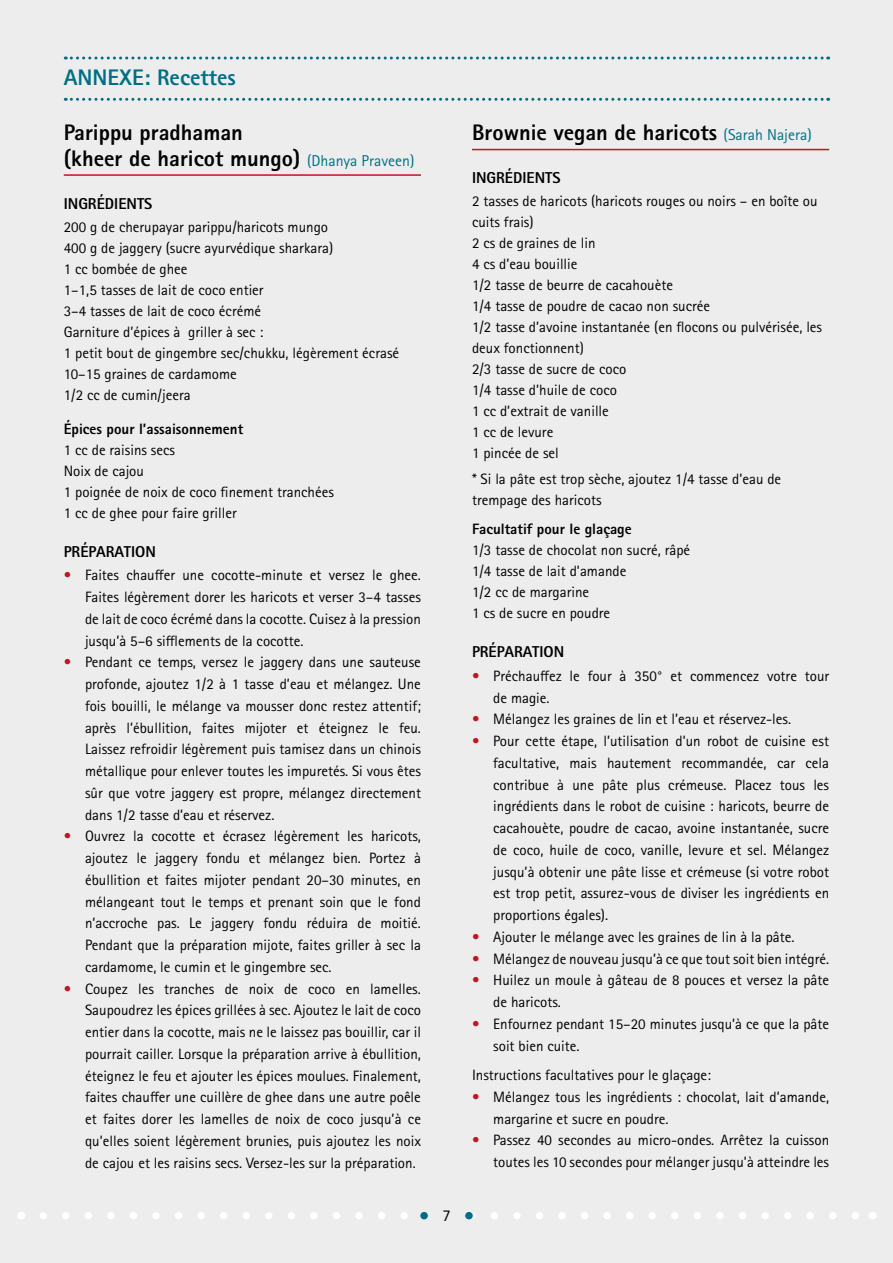
<style>
.page{position:relative;width:893px;height:1263px;background:#ededed}
.page>*{position:absolute;margin:0;border:0;box-sizing:border-box;transform-origin:0 0}
.t1{font:800 22.5px/25.5px "Rotis Sans Serif Std";color:#000}
.t2{font:800 22.5px "Rotis Sans Serif Std";color:#006f85}
.t3{font:16.5px "Rotis Sans Serif Std";color:#000}
.t4{font:800 15.75px "Rotis Sans Serif Std";color:#000}
.t5{font:15px/21.8px "Rotis Sans Serif Std";color:#000}
.t6{font:800 15px "Rotis Sans Serif Std";color:#000}
.s1{font-weight:400;font-size:15.75px;color:#006f85}
.s2{color:#be1622}
</style>
<div class="page">
<svg style="left:43px;top:1212px;width:816px;height:7px"></svg>
<div style="left:419px;top:1204px;width:55px;height:23px;background:#ededed"></div>
<div style="left:420px;top:1212px;width:8px;height:7px;background:#006f85;border-radius:50%"></div>
<div style="left:465px;top:1212px;width:8px;height:7px;background:#006f85;border-radius:50%"></div>
<svg style="left:65px;top:57px;width:764px;height:3px"></svg>
<svg style="left:65px;top:98px;width:764px;height:3px"></svg>
<hr style="left:64px;top:174px;width:357px;height:2px;background:#be1622">
<hr style="left:472px;top:149px;width:357px;height:1px;background:#be1622">
<h1 class="t2" style="left:64px;top:63px;width:174px">ANNEXE: Recettes</h1>
<h1 class="t1" style="left:64px;top:120px;width:352px">Parippu pradhaman<br>(kheer de haricot mungo) <span class="s1">(Dhanya Praveen)</span></h1>
<p class="t4" style="left:64px;top:193px;width:90px">INGRÉDIENTS</p>
<p class="t5" style="left:64px;top:216px;width:337px;line-height:21px">200 g de cherupayar parippu/haricots mungo<br>400 g de jaggery (sucre ayurvédique sharkara)<br>1 cc bombée de ghee<br>1–1,5 tasses de lait de coco entier<br>3–4 tasses de lait de coco écrémé<br>Garniture d’épices à griller à sec :<br>1 petit bout de gingembre sec/chukku, légèrement écrasé 10–15 graines de cardamome<br>1/2 cc de cumin/jeera</p>
<p class="t6" style="left:64px;top:419px;width:181px">Épices pour l’assaisonnement</p>
<p class="t5" style="left:64px;top:439px;width:272px;line-height:21px">1 cc de raisins secs<br>Noix de cajou<br>1 poignée de noix de coco finement tranchées<br>1 cc de ghee pour faire griller</p>
<p class="t4" style="left:64px;top:541px;width:94px">PRÉPARATION</p>
<p class="t5" style="left:85px;top:564px;width:337px;text-align:justify;text-indent:-21px"><span class="s2">•</span> Faites chauffer une cocotte-minute et versez le ghee.<br>Faites légèrement dorer les haricots et verser 3–4 tasses de lait de coco écrémé dans la cocotte. Cuisez à la pression jusqu’à 5–6 sifflements de la cocotte.</p>
<p class="t5" style="left:85px;top:651px;width:337px;text-align:justify;text-indent:-21px"><span class="s2">•</span> Pendant ce temps, versez le jaggery dans une sauteuse profonde, ajoutez 1/2 à 1 tasse d’eau et mélangez. Une fois bouilli, le mélange va mousser donc restez attentif; après l’ébullition, faites mijoter et éteignez le feu.<br>Laissez refroidir légèrement puis tamisez dans un chinois métallique pour enlever toutes les impuretés. Si vous êtes sûr que votre jaggery est propre, mélangez directement dans 1/2 tasse d’eau et réservez.</p>
<p class="t5" style="left:85px;top:825px;width:337px;text-align:justify;text-indent:-21px"><span class="s2">•</span> Ouvrez la cocotte et écrasez légèrement les haricots, ajoutez le jaggery fondu et mélangez bien. Portez à ébullition et faites mijoter pendant 20–30 minutes, en mélangeant tout le temps et prenant soin que le fond n’accroche pas. Le jaggery fondu réduira de moitié.<br>Pendant que la préparation mijote, faites griller à sec la cardamome, le cumin et le gingembre sec.</p>
<p class="t5" style="left:85px;top:978px;width:337px;text-align:justify;text-indent:-21px"><span class="s2">•</span> Coupez les tranches de noix de coco en lamelles.<br>Saupoudrez les épices grillées à sec. Ajoutez le lait de coco entier dans la cocotte, mais ne le laissez pas bouillir, car il pourrait cailler. Lorsque la préparation arrive à ébullition, éteignez le feu et ajouter les épices moulues. Finalement, faites chauffer une cuillère de ghee dans une autre poêle et faites dorer les lamelles de noix de coco jusqu’à ce qu’elles soient légèrement brunies, puis ajoutez les noix de cajou et les raisins secs. Versez-les sur la préparation.</p>
<p class="t3" style="left:442px;top:1206px;width:10px">7</p>
<h1 class="t1" style="left:472px;top:120px;width:341px">Brownie vegan de haricots <span class="s1">(Sarah Najera)</span></h1>
<p class="t4" style="left:472px;top:168px;width:90px">INGRÉDIENTS</p>
<p class="t5" style="left:472px;top:191px;width:352px;line-height:21px">2 tasses de haricots (haricots rouges ou noirs – en boîte ou cuits frais)<br>2 cs de graines de lin<br>4 cs d’eau bouillie<br>1/2 tasse de beurre de cacahouète<br>1/4 tasse de poudre de cacao non sucrée<br>1/2 tasse d’avoine instantanée (en flocons ou pulvérisée, les deux fonctionnent)<br>2/3 tasse de sucre de coco<br>1/4 tasse d’huile de coco<br>1 cc d’extrait de vanille<br>1 cc de levure<br>1 pincée de sel</p>
<p class="t5" style="left:472px;top:468px;width:311px;line-height:21px">* Si la pâte est trop sèche, ajoutez 1/4 tasse d’eau de trempage des haricots</p>
<p class="t6" style="left:472px;top:520px;width:161px">Facultatif pour le glaçage</p>
<p class="t5" style="left:472px;top:540px;width:220px;line-height:21px">1/3 tasse de chocolat non sucré, râpé<br>1/4 tasse de lait d’amande<br>1/2 cc de margarine<br>1 cs de sucre en poudre</p>
<p class="t4" style="left:472px;top:642px;width:94px">PRÉPARATION</p>
<p class="t5" style="left:493px;top:665px;width:337px;text-indent:-21px"><span class="s2">•</span> Préchauffez le four à 350° et commencez votre tour de magie.</p>
<p class="t5" style="left:472px;top:708px;width:321px"><span class="s2">•</span> Mélangez les graines de lin et l’eau et réservez-les.</p>
<p class="t5" style="left:493px;top:730px;width:337px;text-align:justify;text-indent:-21px"><span class="s2">•</span> Pour cette étape, l’utilisation d’un robot de cuisine est facultative, mais hautement recommandée, car cela contribue à une pâte plus crémeuse. Placez tous les ingrédients dans le robot de cuisine : haricots, beurre de cacahouète, poudre de cacao, avoine instantanée, sucre de coco, huile de coco, vanille, levure et sel. Mélangez jusqu’à obtenir une pâte lisse et crémeuse (si votre robot est trop petit, assurez-vous de diviser les ingrédients en proportions égales).</p>
<p class="t5" style="left:472px;top:926px;width:324px"><span class="s2">•</span> Ajouter le mélange avec les graines de lin à la pâte.</p>
<p class="t5" style="left:472px;top:948px;width:359px"><span class="s2">•</span> Mélangez de nouveau jusqu’à ce que tout soit bien intégré.</p>
<p class="t5" style="left:493px;top:969px;width:337px;text-indent:-21px"><span class="s2">•</span> Huilez un moule à gâteau de 8 pouces et versez la pâte de haricots.</p>
<p class="t5" style="left:493px;top:1013px;width:337px;text-indent:-21px"><span class="s2">•</span> Enfournez pendant 15–20 minutes jusqu’à ce que la pâte soit bien cuite.</p>
<p class="t5" style="left:472px;top:1064px;width:241px">Instructions facultatives pour le glaçage:</p>
<p class="t5" style="left:493px;top:1086px;width:337px;text-indent:-21px"><span class="s2">•</span> Mélangez tous les ingrédients : chocolat, lait d’amande, margarine et sucre en poudre.</p>
<p class="t5" style="left:472px;top:1130px;width:359px;text-align:right"><span class="s2">•</span> Passez 40 secondes au micro-ondes. Arrêtez la cuisson toutes les 10 secondes pour mélanger jusqu’à atteindre les</p>
</div>
